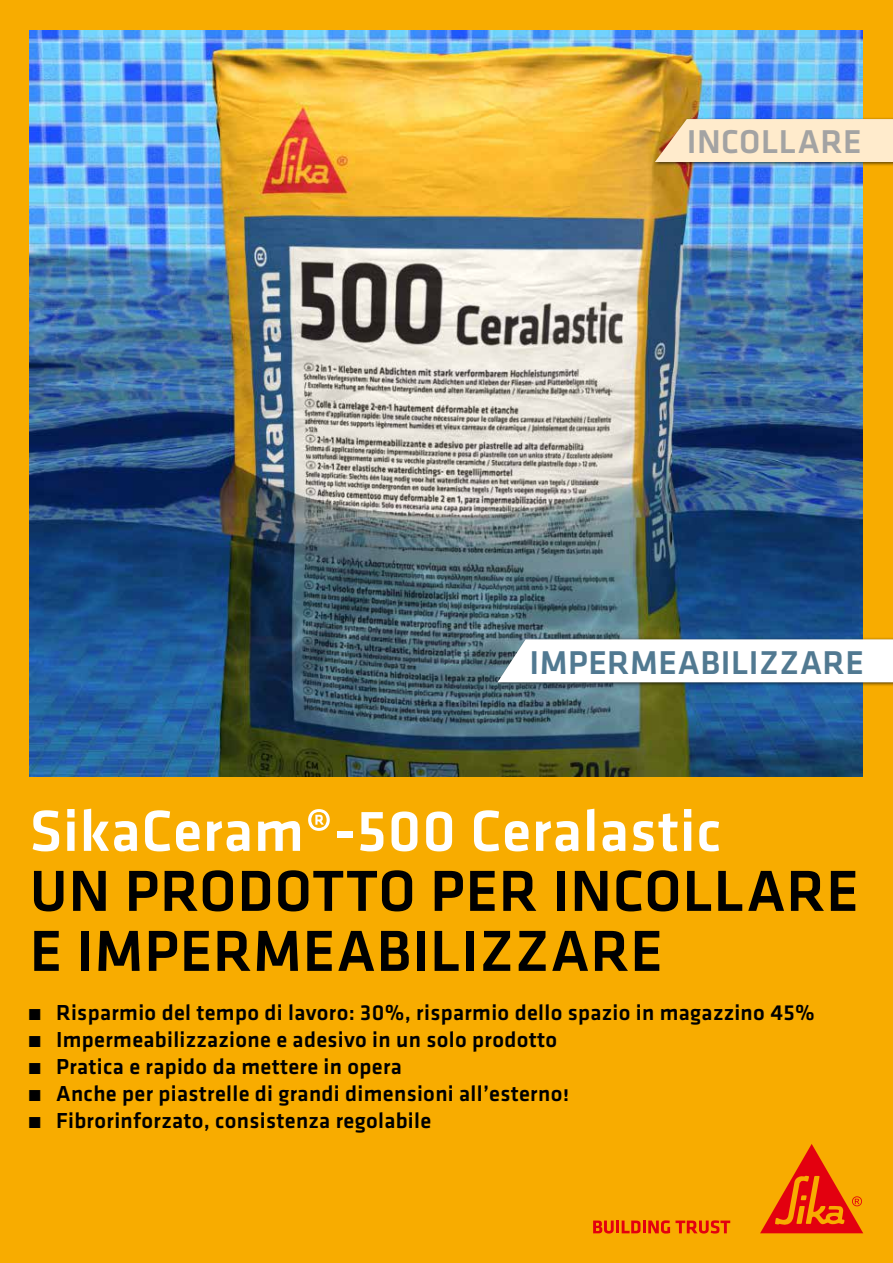
<style>
.page{position:relative;width:893px;height:1263px;background:#f8ac00}
.page>*{position:absolute;margin:0;border:0;box-sizing:border-box;transform-origin:0 0}
.t1{font:500 60px/60px "Klavika";letter-spacing:.015em;color:#000}
.t2{font:500 60px "Klavika";letter-spacing:.015em;color:#fff}
.t3{font:500 34.2px "Klavika";letter-spacing:.015em;color:#517991}
.t4{font:500 34.2px "Klavika";letter-spacing:.015em;color:#a3a3a3}
.t5{font:500 22.5px/27px "Klavika";letter-spacing:.015em;color:#000}
</style>
<div class="page">
<svg style="left:593px;top:1220px;width:137px;height:13px"></svg>
<svg style="left:760px;top:1144px;width:103px;height:89px"></svg>
<img style="left:30px;top:30px;width:833px;height:746px">
<div style="left:496px;top:637px;width:397px;height:49px;background:#000;opacity:.6"></div>
<div style="left:497px;top:639px;width:396px;height:43px;background:#fff"></div>
<div style="left:654px;top:117px;width:239px;height:49px;background:#000;opacity:.6"></div>
<svg style="left:655px;top:119px;width:238px;height:43px;background:#fae3bf"></svg>
<h2 class="t4" style="left:687px;top:119px;width:176px">INCOLLARE</h2>
<h2 class="t3" style="left:529px;top:639px;width:336px">IMPERMEABILIZZARE</h2>
<h1 class="t2" style="left:30px;top:790px;width:693px">SikaCeram®-500 Ceralastic</h1>
<h1 class="t1" style="left:30px;top:859px;width:830px">UN PRODOTTO PER INCOLLARE<br>E IMPERMEABILIZZARE</h1>
<p class="t5" style="left:28px;top:998px;width:789px">̃ Risparmio del tempo di lavoro: 30%, risparmio dello spazio in magazzino 45% ̃ Impermeabilizzazione e adesivo in un solo prodotto<br>̃ Pratica e rapido da mettere in opera<br>̃ Anche per piastrelle di grandi dimensioni all’esterno!<br>̃ Fibrorinforzato, consistenza regolabile</p>
</div>
